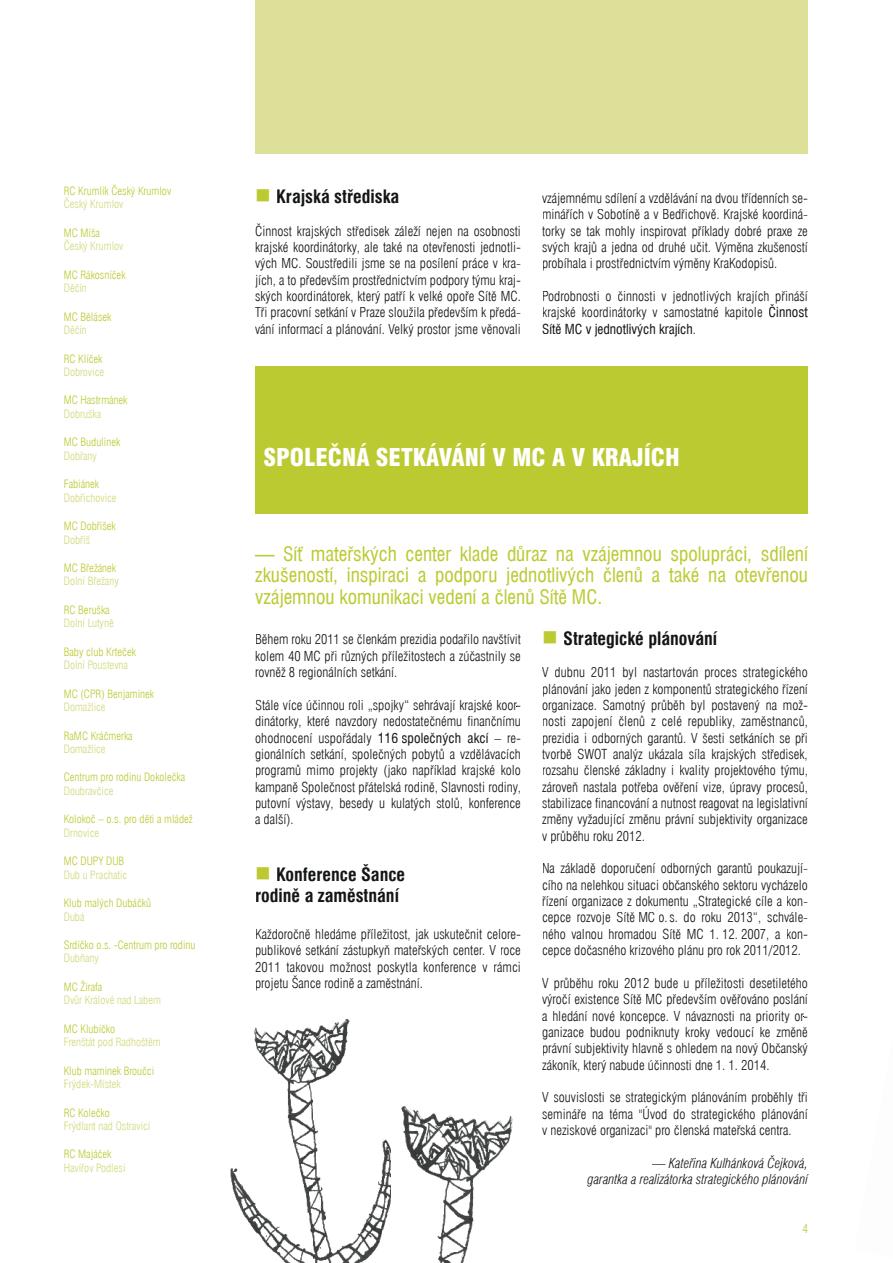
<style>
.page{position:relative;width:893px;height:1263px;background:#fff}
.page>*{position:absolute;margin:0;border:0;box-sizing:border-box;transform-origin:0 0}
.t1{font:900 condensed 24px "Swiss 721 AT";color:#fff}
.t2{font:condensed 19.5px/21.5px "Swiss 721 AT";color:#bcca32;text-align:justify}
.t3{font:700 condensed 18px/21px "Swiss 721 AT";color:#131516}
.t4{font:300 condensed 13.5px/16.4px "Swiss 721 AT";color:#131516;text-align:justify}
.t5{font:italic 300 condensed 13.5px/16.4px "Swiss 721 AT";color:#131516;text-align:right}
.t6{font:300 condensed 12px "Swiss 721 AT";color:#bcca32}
.t7{font:300 condensed 11.25px "Swiss 721 AT";color:#bcca32}
.t8{font:300 condensed 11.25px "Swiss 721 AT";color:#d2d97c}
.s1{color:#bcca32}
.s2{font-weight:400}
</style>
<div class="page">
<img style="left:230px;top:1019px;width:161px;height:244px">
<img style="left:401px;top:1106px;width:112px;height:157px">
<div style="left:255px;top:366px;width:553px;height:148px;background:#bcca32"></div>
<div style="left:255px;top:0;width:553px;height:154px;background:#dce098"></div>
<p class="t7" style="left:64px;top:184px;width:109px">RC Krumlík Český Krumlov</p>
<p class="t8" style="left:64px;top:198px;width:61px">Český Krumlov</p>
<p class="t7" style="left:64px;top:226px;width:38px">MC Míša</p>
<p class="t8" style="left:64px;top:240px;width:61px">Český Krumlov</p>
<p class="t7" style="left:64px;top:268px;width:63px">MC Rákosníček</p>
<p class="t8" style="left:64px;top:281px;width:25px">Děčín</p>
<p class="t7" style="left:64px;top:310px;width:49px">MC Bělásek</p>
<p class="t8" style="left:64px;top:323px;width:25px">Děčín</p>
<p class="t7" style="left:64px;top:352px;width:40px">RC Klíček</p>
<p class="t8" style="left:64px;top:365px;width:42px">Dobrovice</p>
<p class="t7" style="left:64px;top:394px;width:65px">MC Hastrmánek</p>
<p class="t8" style="left:64px;top:407px;width:39px">Dobruška</p>
<p class="t7" style="left:64px;top:435px;width:58px">MC Budulínek</p>
<p class="t8" style="left:64px;top:449px;width:35px">Dobřany</p>
<p class="t7" style="left:64px;top:477px;width:37px">Fabiánek</p>
<p class="t8" style="left:64px;top:491px;width:54px">Dobřichovice</p>
<p class="t7" style="left:64px;top:519px;width:54px">MC Dobříšek</p>
<p class="t8" style="left:64px;top:533px;width:28px">Dobříš</p>
<p class="t7" style="left:64px;top:561px;width:54px">MC Břežánek</p>
<p class="t8" style="left:64px;top:575px;width:57px">Dolní Břežany</p>
<p class="t7" style="left:64px;top:603px;width:47px">RC Beruška</p>
<p class="t8" style="left:64px;top:616px;width:51px">Dolní Lutyně</p>
<p class="t7" style="left:64px;top:645px;width:74px">Baby club Krteček</p>
<p class="t8" style="left:64px;top:658px;width:66px">Dolní Poustevna</p>
<p class="t7" style="left:64px;top:687px;width:92px">MC (CPR) Benjamínek</p>
<p class="t8" style="left:64px;top:700px;width:43px">Domažlice</p>
<p class="t7" style="left:64px;top:729px;width:70px">RaMC Kráčmerka</p>
<p class="t8" style="left:64px;top:742px;width:43px">Domažlice</p>
<p class="t7" style="left:64px;top:771px;width:123px">Centrum pro rodinu Dokolečka</p>
<p class="t8" style="left:64px;top:784px;width:51px">Doubravčice</p>
<p class="t7" style="left:64px;top:812px;width:130px">Kolokoč – o.s. pro děti a mládež</p>
<p class="t8" style="left:64px;top:826px;width:37px">Drnovice</p>
<p class="t7" style="left:64px;top:854px;width:62px">MC DUPY DUB</p>
<p class="t8" style="left:64px;top:868px;width:65px">Dub u Prachatic</p>
<p class="t7" style="left:64px;top:896px;width:89px">Klub malých Dubáčků</p>
<p class="t8" style="left:64px;top:910px;width:22px">Dubá</p>
<p class="t7" style="left:64px;top:938px;width:133px">Srdíčko o.s. -Centrum pro rodinu</p>
<p class="t8" style="left:64px;top:952px;width:37px">Dubňany</p>
<p class="t7" style="left:64px;top:980px;width:40px">MC Žirafa</p>
<p class="t8" style="left:64px;top:993px;width:99px">Dvůr Králové nad Labem</p>
<p class="t7" style="left:64px;top:1022px;width:53px">MC Klubíčko</p>
<p class="t8" style="left:64px;top:1035px;width:98px">Frenštát pod Radhoštěm</p>
<p class="t7" style="left:64px;top:1064px;width:92px">Klub maminek Broučci</p>
<p class="t8" style="left:64px;top:1077px;width:58px">Frýdek-Místek</p>
<p class="t7" style="left:64px;top:1106px;width:48px">RC Kolečko</p>
<p class="t8" style="left:64px;top:1119px;width:88px">Frýdlant nad Ostravicí</p>
<p class="t7" style="left:64px;top:1147px;width:49px">RC Majáček</p>
<p class="t8" style="left:64px;top:1161px;width:63px">Havířov Podlesí</p>
<h3 class="t3" style="left:255px;top:186px;width:146px"><span class="s1">■</span> Krajská střediska</h3>
<p class="t4" style="left:255px;top:223px;width:267px">Činnost krajských středisek záleží nejen na osobnosti krajské koordinátorky, ale také na otevřenosti jednotli&shy;vých MC. Soustředili jsme se na posílení práce v kra&shy;jích, a to především prostřednictvím podpory týmu kraj&shy;ských koordinátorek, který patří k velké opoře Sítě MC.<br>Tři pracovní setkání v Praze sloužila především k předá&shy;vání informací a plánování. Velký prostor jsme věnovali</p>
<p class="t4" style="left:542px;top:190px;width:267px">vzájemnému sdílení a vzdělávání na dvou třídenních se&shy;minářích v Sobotíně a v Bedřichově. Krajské koordiná&shy;torky se tak mohly inspirovat příklady dobré praxe ze svých krajů a jedna od druhé učit. Výměna zkušeností probíhala i prostřednictvím výměny KraKodopisů.</p>
<p class="t4" style="left:542px;top:288px;width:267px">Podrobnosti o činnosti v jednotlivých krajích přináší krajské koordinátorky v samostatné kapitole <span class="s2">Činnost Sítě MC v jednotlivých krajích</span>.</p>
<h1 class="t1" style="left:264px;top:443px;width:418px">SPOLEČNÁ SETKÁVÁNÍ V MC A V KRAJÍCH</h1>
<h2 class="t2" style="left:255px;top:543px;width:554px">— Síť mateřských center klade důraz na vzájemnou spolupráci, sdílení zkušeností, inspiraci a podporu jednotlivých členů a také na otevřenou vzájemnou komunikaci vedení a členů Sítě MC.</h2>
<p class="t4" style="left:255px;top:631px;width:267px">Během roku 2011 se členkám prezidia podařilo navštívit kolem 40 MC při různých příležitostech a zúčastnily se rovněž 8 regionálních setkání.</p>
<p class="t4" style="left:255px;top:697px;width:267px">Stále více účinnou roli „spojky“ sehrávají krajské koor&shy;dinátorky, které navzdory nedostatečnému finančnímu ohodnocení uspořádaly <span class="s2">116 společných akcí</span> – re&shy;gionálních setkání, společných pobytů a vzdělávacích programů mimo projekty (jako například krajské kolo kampaně Společnost přátelská rodině, Slavnosti rodiny, putovní výstavy, besedy u kulatých stolů, konference a další).</p>
<h3 class="t3" style="left:255px;top:864px;width:152px"><span class="s1">■</span> Konference Šance rodině a zaměstnání</h3>
<p class="t4" style="left:255px;top:926px;width:267px">Každoročně hledáme příležitost, jak uskutečnit celore&shy;publikové setkání zástupkyň mateřských center. V roce 2011 takovou možnost poskytla konference v rámci projetu Šance rodině a zaměstnání.</p>
<h3 class="t3" style="left:542px;top:628px;width:177px"><span class="s1">■</span> Strategické plánování</h3>
<p class="t4" style="left:542px;top:664px;width:267px">V dubnu 2011 byl nastartován proces strategického plánování jako jeden z komponentů strategického řízení organizace. Samotný průběh byl postavený na mož&shy;nosti zapojení členů z celé republiky, zaměstnanců, prezidia i odborných garantů. V šesti setkáních se při tvorbě SWOT analýz ukázala síla krajských středisek, rozsahu členské základny i kvality projektového týmu, zároveň nastala potřeba ověření vize, úpravy procesů, stabilizace financování a nutnost reagovat na legislativní změny vyžadující změnu právní subjektivity organizace v průběhu roku 2012.</p>
<p class="t4" style="left:542px;top:860px;width:267px">Na základě doporučení odborných garantů poukazují&shy;cího na nelehkou situaci občanského sektoru vycházelo řízení organizace z dokumentu „Strategické cíle a kon&shy;cepce rozvoje Sítě MC o.s. do roku 2013“, schvále&shy;ného valnou hromadou Sítě MC 1. 12. 2007, a kon&shy;cepce dočasného krizového plánu pro rok 2011/2012.</p>
<p class="t4" style="left:542px;top:975px;width:267px">V průběhu roku 2012 bude u příležitosti desetiletého výročí existence Sítě MC především ověřováno poslání a hledání nové koncepce. V návaznosti na priority or&shy;ganizace budou podniknuty kroky vedoucí ke změně právní subjektivity hlavně s ohledem na nový Občanský zákoník, který nabude účinnosti dne 1. 1. 2014.</p>
<p class="t4" style="left:542px;top:1089px;width:267px">V souvislosti se strategickým plánováním proběhly tři semináře na téma "Úvod do strategického plánování v neziskové organizaci" pro členská mateřská centra.</p>
<p class="t5" style="left:588px;top:1154px;width:222px">— Kateřina Kulhánková Čejková,<br>garantka a realizátorka strategického plánování</p>
<p class="t6" style="left:802px;top:1221px;width:7px">4</p>
</div>
